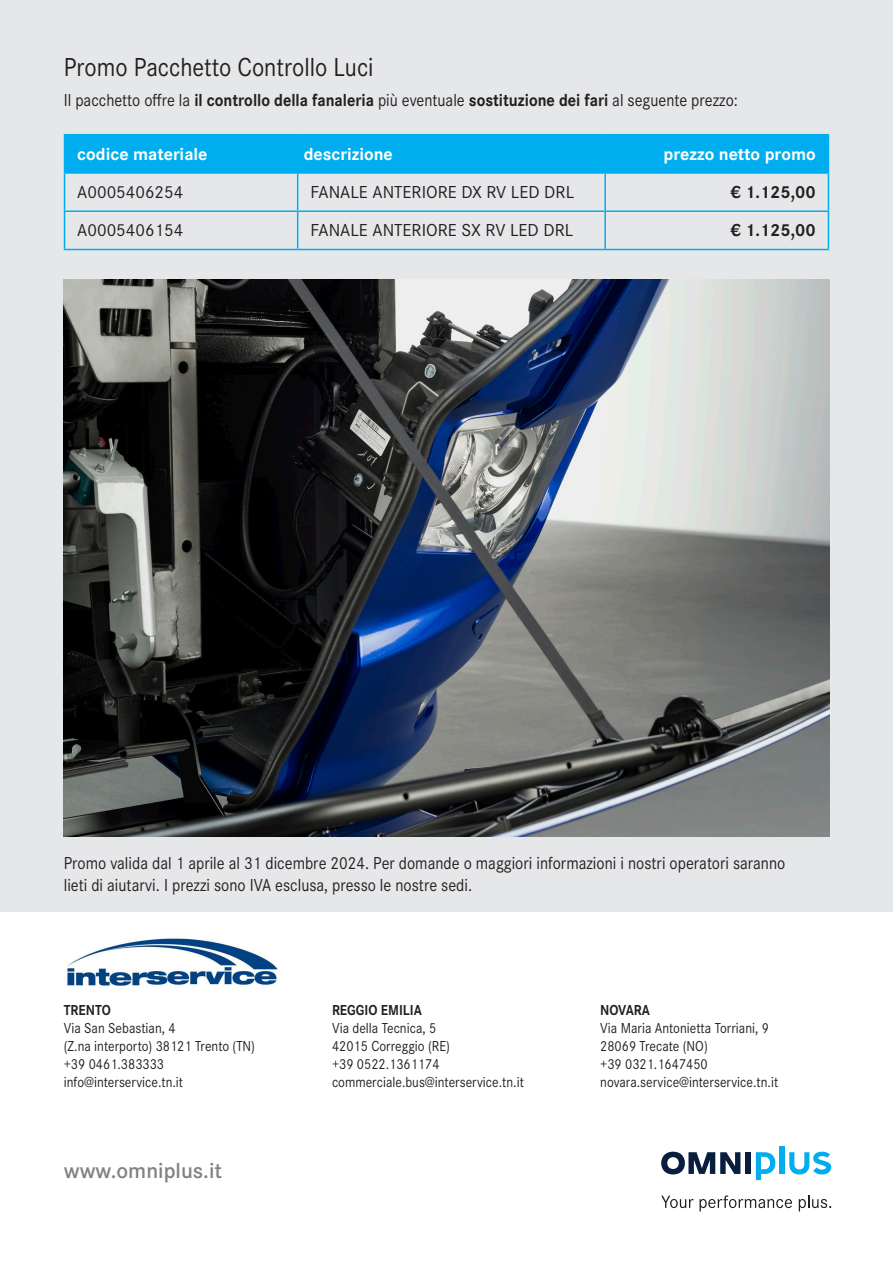
<style>
.page{position:relative;width:893px;height:1263px;background:#fff}
.page>*{position:absolute;margin:0;border:0;box-sizing:border-box;transform-origin:0 0}
.t1{font:27px "Daimler CS Pro";color:#231f20;scale:.9 1}
.t2{font:600 22.5px "Daimler CS";color:#808285}
.t3{font:18px/21.6px "Daimler CS Pro";color:#231f20;scale:.9 1}
.t4{font:18px "Corporate S";color:#231f20}
.t5{font:700 18px "Corporate S";color:#fff}
.t6{font:700 18px "Corporate S";color:#231f20}
.t7{font:15px "Daimler CS Pro";color:#231f20;scale:.9 1}
.t8{font:700 15px "Daimler CS Pro";color:#231f20;scale:.9 1}
.s1{font-weight:700}
</style>
<div class="page">
<div style="left:0;top:0;width:893px;height:911px;background:#e6e7e9"></div>
<img style="left:64px;top:280px;width:765px;height:557px">
<svg style="left:661px;top:1196px;width:32px;height:12px"></svg>
<svg style="left:699px;top:1195px;width:93px;height:16px"></svg>
<svg style="left:799px;top:1195px;width:32px;height:16px"></svg>
<div style="left:745px;top:1152px;width:6px;height:22px;background:#091e3e"></div>
<div style="left:779px;top:1147px;width:5px;height:27px;background:#00aeef"></div>
<svg style="left:756px;top:1152px;width:19px;height:28px"></svg>
<svg style="left:661px;top:1152px;width:79px;height:22px"></svg>
<svg style="left:789px;top:1151px;width:43px;height:23px"></svg>
<img style="left:67px;top:938px;width:211px;height:49px">
<div style="left:65px;top:135px;width:763px;height:37px;background:#00aeef"></div>
<hr style="left:64px;top:134px;width:234px;height:1px;background:#00aeef">
<hr style="left:64px;top:135px;width:1px;height:37px;background:#00aeef">
<hr style="left:298px;top:134px;width:307px;height:1px;background:#00aeef">
<hr style="left:297px;top:135px;width:1px;height:37px;background:#00aeef">
<hr style="left:605px;top:134px;width:224px;height:1px;background:#00aeef">
<hr style="left:604px;top:135px;width:2px;height:37px;background:#00aeef">
<hr style="left:828px;top:135px;width:1px;height:37px;background:#00aeef">
<hr style="left:64px;top:172px;width:234px;height:2px;background:#00aeef">
<hr style="left:64px;top:174px;width:1px;height:36px;background:#00aeef">
<hr style="left:298px;top:172px;width:307px;height:2px;background:#00aeef">
<hr style="left:297px;top:174px;width:1px;height:36px;background:#00aeef">
<hr style="left:605px;top:172px;width:224px;height:2px;background:#00aeef">
<hr style="left:604px;top:174px;width:2px;height:36px;background:#00aeef">
<hr style="left:828px;top:174px;width:1px;height:36px;background:#00aeef">
<hr style="left:64px;top:210px;width:234px;height:2px;background:#00aeef">
<hr style="left:64px;top:212px;width:1px;height:37px;background:#00aeef">
<hr style="left:298px;top:210px;width:307px;height:2px;background:#00aeef">
<hr style="left:297px;top:212px;width:1px;height:37px;background:#00aeef">
<hr style="left:605px;top:210px;width:224px;height:2px;background:#00aeef">
<hr style="left:604px;top:212px;width:2px;height:37px;background:#00aeef">
<hr style="left:828px;top:212px;width:1px;height:37px;background:#00aeef">
<hr style="left:64px;top:249px;width:234px;height:1px;background:#00aeef">
<hr style="left:298px;top:249px;width:307px;height:1px;background:#00aeef">
<hr style="left:605px;top:249px;width:224px;height:1px;background:#00aeef">
<p class="t1" style="left:64px;top:47px;width:346px">Promo Pacchetto Controllo Luci</p>
<p class="t3" style="left:64px;top:88px;width:751px">Il pacchetto offre la <span class="s1">il controllo della fanaleria</span> più eventuale <span class="s1">sostituzione dei fari</span> al seguente prezzo:</p>
<p class="t5" style="left:77px;top:141px;width:132px">codice materiale</p>
<p class="t5" style="left:304px;top:141px;width:91px">descrizione</p>
<p class="t5" style="left:664px;top:141px;width:154px">prezzo netto promo</p>
<p class="t4" style="left:77px;top:180px;width:108px">A0005406254</p>
<p class="t4" style="left:310px;top:180px;width:265px">FANALE ANTERIORE DX RV LED DRL</p>
<p class="t6" style="left:730px;top:180px;width:87px">€ 1.125,00</p>
<p class="t4" style="left:77px;top:219px;width:108px">A0005406154</p>
<p class="t4" style="left:310px;top:219px;width:264px">FANALE ANTERIORE SX RV LED DRL</p>
<p class="t6" style="left:730px;top:218px;width:87px">€ 1.125,00</p>
<p class="t3" style="left:64px;top:851px;width:803px">Promo valida dal 1 aprile al 31 dicembre 2024. Per domande o maggiori informazioni i nostri operatori saranno lieti di aiutarvi. I prezzi sono IVA esclusa, presso le nostre sedi.</p>
<p class="t8" style="left:64px;top:998px;width:54px">TRENTO</p>
<p class="t7" style="left:64px;top:1017px;width:126px">Via San Sebastian, 4</p>
<p class="t7" style="left:64px;top:1035px;width:214px">(Z.na interporto) 38121 Trento (TN)</p>
<p class="t7" style="left:64px;top:1053px;width:113px">+39 0461.383333</p>
<p class="t7" style="left:64px;top:1071px;width:134px">info@interservice.tn.it</p>
<p class="t2" style="left:64px;top:1153px;width:160px">www.omniplus.it</p>
<p class="t8" style="left:332px;top:998px;width:101px">REGGIO EMILIA</p>
<p class="t7" style="left:332px;top:1017px;width:117px">Via della Tecnica, 5</p>
<p class="t7" style="left:332px;top:1035px;width:133px">42015 Correggio (RE)</p>
<p class="t7" style="left:332px;top:1053px;width:121px">+39 0522.1361174</p>
<p class="t7" style="left:332px;top:1071px;width:215px">commerciale.bus@interservice.tn.it</p>
<p class="t8" style="left:600px;top:998px;width:57px">NOVARA</p>
<p class="t7" style="left:600px;top:1017px;width:189px">Via Maria Antonietta Torriani, 9</p>
<p class="t7" style="left:600px;top:1035px;width:121px">28069 Trecate (NO)</p>
<p class="t7" style="left:600px;top:1053px;width:121px">+39 0321.1647450</p>
<p class="t7" style="left:600px;top:1071px;width:199px">novara.service@interservice.tn.it</p>
</div>
